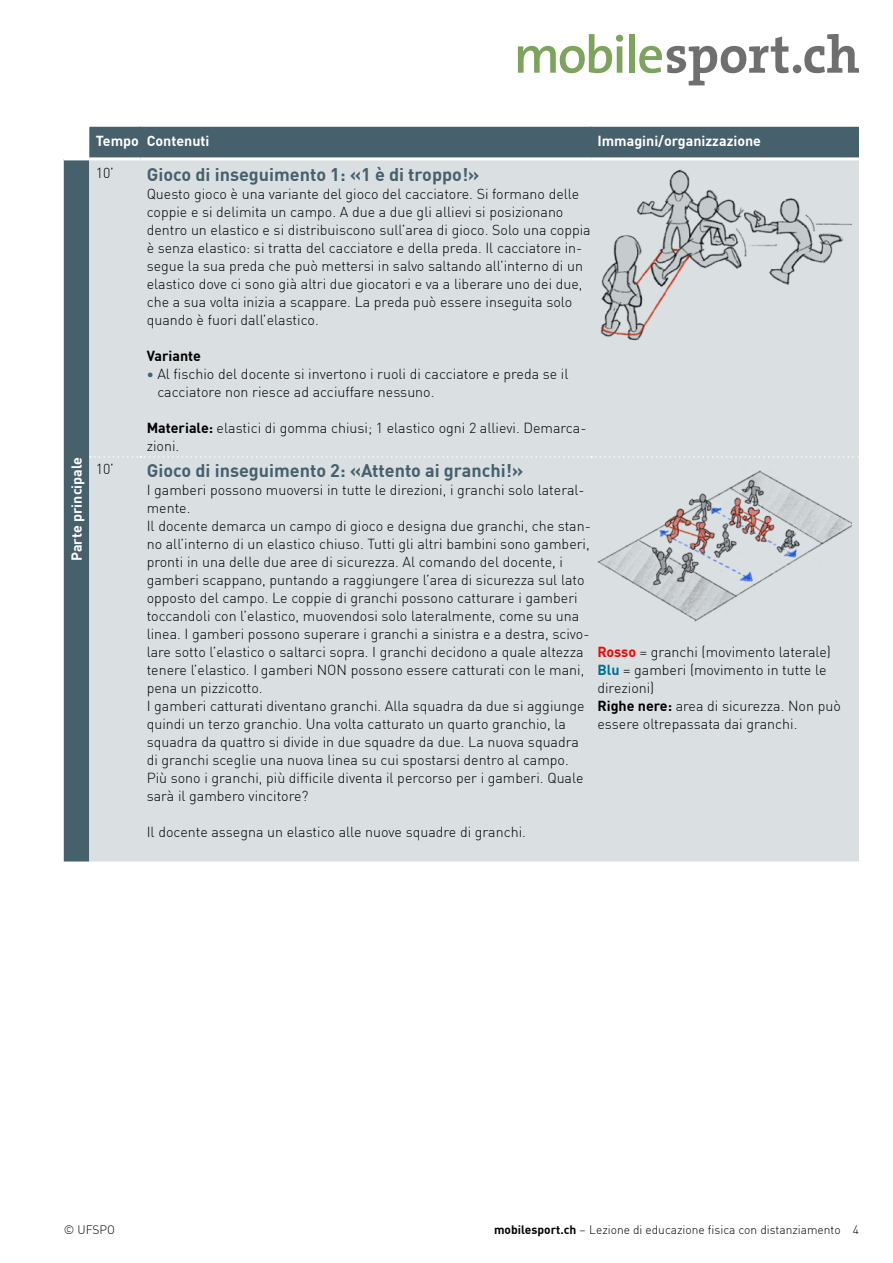
<style>
.page{position:relative;width:893px;height:1263px;background:#fff}
.page>*{position:absolute;margin:0;border:0;box-sizing:border-box;transform-origin:0 0}
.h_Untertitel{font:700 18px "DINOT";color:#46606c}
.Tabellenzelle{font:300 14.25px/18px "DINOT";color:#000}
.Tabellenkopf{font:700 14.25px "DINOT";color:#fff}
.h3_Untertitel{font:700 14.25px "DINOT";color:#fff}
.h3_Untertitel-2{font:700 14.25px "DINOT";color:#000}
.t1{font:300 12px "DINOT";color:#000}
.s1{font-weight:700;color:#46606c}
.s2{font-weight:700}
.s3{font-weight:700;color:#f00}
.s4{font-weight:700;color:#006d8f}
</style>
<div class="page">
<svg style="left:518px;top:34px;width:105px;height:39px"></svg>
<div style="left:629px;top:34px;width:6px;height:39px;background:#7ea35d"></div>
<svg style="left:639px;top:37px;width:150px;height:48px"></svg>
<div style="left:793px;top:65px;width:8px;height:8px;background:#706f6f;border-radius:50%"></div>
<svg style="left:804px;top:34px;width:55px;height:39px"></svg>
<div style="left:64px;top:127px;width:795px;height:734px;background:#46606c"></div>
<div style="left:89px;top:160px;width:770px;height:701px;background:#dadfe2"></div>
<hr style="left:64px;top:126px;width:25px;height:2px;background:#fff">
<hr style="left:140px;top:127px;width:1px;height:30px;background:#46606c">
<hr style="left:590px;top:127px;width:2px;height:30px;background:#46606c">
<hr style="left:64px;top:157px;width:25px;height:3px;background:#fff">
<svg style="left:90px;top:456px;width:769px;height:2px;background:#e0e4e7"></svg>
<hr style="left:89px;top:157px;width:51px;height:3px;background:#fff">
<hr style="left:140px;top:157px;width:451px;height:3px;background:#fff">
<hr style="left:591px;top:157px;width:268px;height:3px;background:#fff">
<img style="left:597px;top:167px;width:255px;height:176px">
<img style="left:597px;top:463px;width:255px;height:176px">
<h3 class="h3_Untertitel" style="left:66px;top:561px;width:106px;rotate:-90deg">Parte principale</h3>
<p class="Tabellenkopf" style="left:96px;top:130px;width:45px">Tempo</p>
<p class="Tabellenkopf" style="left:147px;top:130px;width:64px">Contenuti</p>
<p class="Tabellenkopf" style="left:597px;top:130px;width:165px">Immagini/organizzazione</p>
<p class="Tabellenzelle" style="left:96px;top:162px;width:20px">10’</p>
<h2 class="h_Untertitel" style="left:147px;top:160px;width:334px">Gioco di inseguimento 1: «1 è di troppo!»</h2>
<p class="Tabellenzelle" style="left:147px;top:183px;width:446px">Questo gioco è una variante del gioco del cacciatore. Si formano delle coppie e si delimita un campo. A due a due gli allievi si posizionano dentro un elastico e si distribuiscono sull’area di gioco. Solo una coppia è senza elastico: si tratta del cacciatore e della preda. Il cacciatore in&shy;segue la sua preda che può mettersi in salvo saltando all’interno di un elastico dove ci sono già altri due giocatori e va a liberare uno dei due, che a sua volta inizia a scappare. La preda può essere inseguita solo quando è fuori dall’elastico.</p>
<h3 class="h3_Untertitel-2" style="left:147px;top:344px;width:56px">Variante</h3>
<p class="Tabellenzelle" style="left:157px;top:363px;width:413px;text-indent:-11px"><span class="s1">•</span> Al fischio del docente si invertono i ruoli di cacciatore e preda se il cacciatore non riesce ad acciuffare nessuno.</p>
<p class="Tabellenzelle" style="left:147px;top:417px;width:441px"><span class="s2">Materiale:</span> elastici di gomma chiusi; 1 elastico ogni 2 allievi. Demarca&shy;zioni.</p>
<p class="Tabellenzelle" style="left:96px;top:459px;width:20px">10’</p>
<h2 class="h_Untertitel" style="left:147px;top:456px;width:378px">Gioco di inseguimento 2: «Attento ai granchi!»</h2>
<p class="Tabellenzelle" style="left:147px;top:480px;width:439px">I gamberi possono muoversi in tutte le direzioni, i granchi solo lateral&shy;mente.</p>
<p class="Tabellenzelle" style="left:147px;top:516px;width:446px">Il docente demarca un campo di gioco e designa due granchi, che stan&shy;no all’interno di un elastico chiuso. Tutti gli altri bambini sono gamberi, pronti in una delle due aree di sicurezza. Al comando del docente, i gamberi scappano, puntando a raggiungere l’area di sicurezza sul lato opposto del campo. Le coppie di granchi possono catturare i gamberi toccandoli con l’elastico, muovendosi solo lateralmente, come su una linea. I gamberi possono superare i granchi a sinistra e a destra, scivo&shy;lare sotto l’elastico o saltarci sopra. I granchi decidono a quale altezza tenere l’elastico. I gamberi NON possono essere catturati con le mani, pena un pizzicotto.</p>
<p class="Tabellenzelle" style="left:147px;top:696px;width:439px">I gamberi catturati diventano granchi. Alla squadra da due si aggiunge quindi un terzo granchio. Una volta catturato un quarto granchio, la squadra da quattro si divide in due squadre da due. La nuova squadra di granchi sceglie una nuova linea su cui spostarsi dentro al campo.<br>Più sono i granchi, più difficile diventa il percorso per i gamberi. Quale sarà il gambero vincitore?</p>
<p class="Tabellenzelle" style="left:147px;top:822px;width:381px">Il docente assegna un elastico alle nuove squadre di granchi.</p>
<p class="Tabellenzelle" style="left:597px;top:642px;width:235px"><span class="s3">Rosso</span> = granchi (movimento laterale)</p>
<p class="Tabellenzelle" style="left:597px;top:660px;width:231px"><span class="s4">Blu</span> = gamberi (movimento in tutte le direzioni)</p>
<p class="Tabellenzelle" style="left:597px;top:696px;width:245px"><span class="s2">Righe nere:</span> area di sicurezza. Non può essere oltrepassata dai granchi.</p>
<p class="t1" style="left:64px;top:1220px;width:53px">© UFSPO</p>
<p class="t1" style="left:494px;top:1220px;width:366px"><span class="s2">mobilesport.ch</span> – Lezione di educazione fisica con distanziamento 4</p>
</div>
